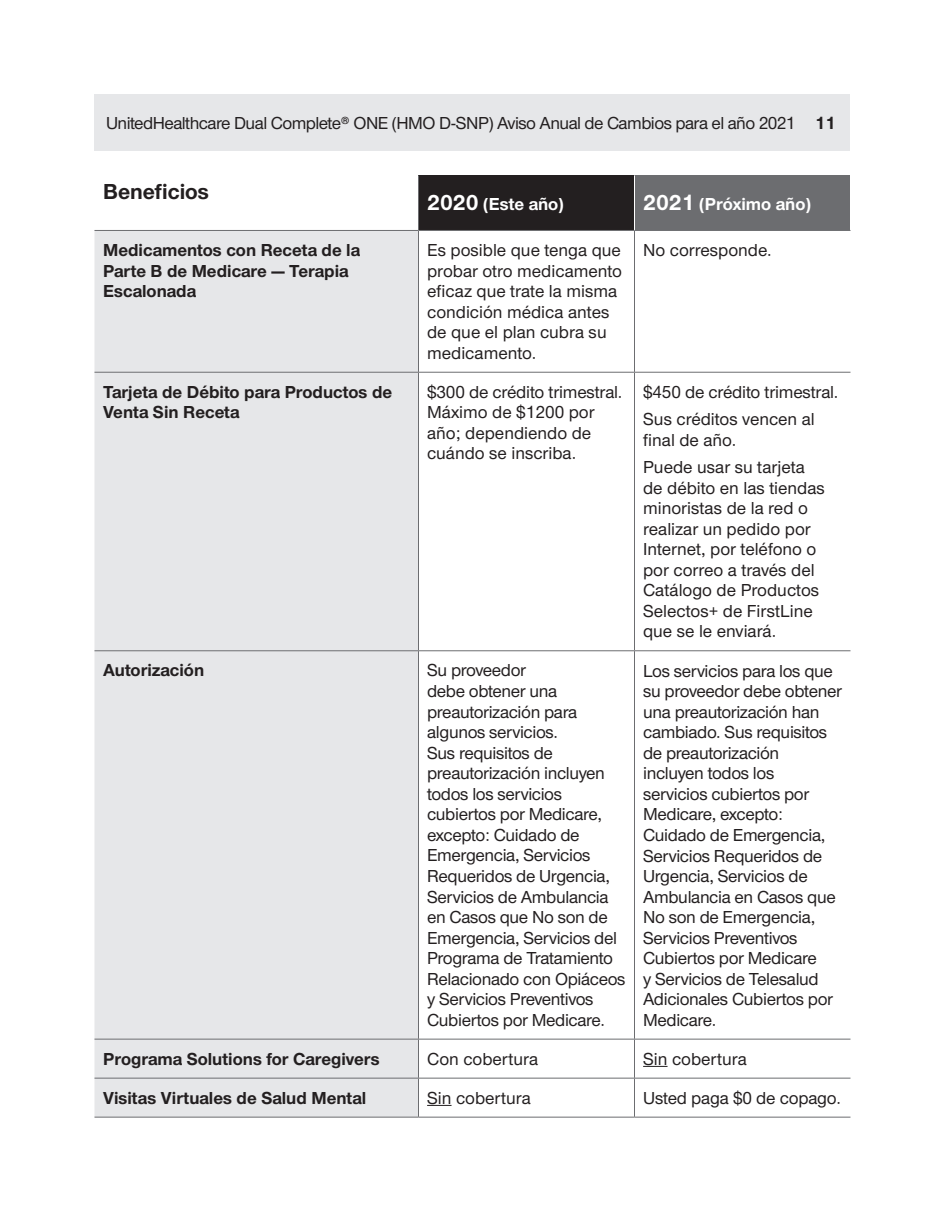
<style>
.page{position:relative;width:945px;height:1215px;background:#fff}
.page>*{position:absolute;margin:0;border:0;box-sizing:border-box;transform-origin:0 0}
.t1{font:700 22.5px "UHC Sans";color:#231f20}
.t2{font:500 18px/20.5px "UHC Sans";letter-spacing:-.02em;color:#231f20}
.t3{font:500 18px/20.5px "UHC Sans";color:#231f20}
.t4{font:700 18px/20.5px "UHC Sans";color:#231f20}
.t5{font:700 18px "UHC Sans";color:#fff}
.s1{font-weight:700}
.s2{font-size:22.5px}
</style>
<div class="page">
<div style="left:94px;top:94px;width:756px;height:57px;background:#e6e7e9"></div>
<div style="left:418px;top:176px;width:216px;height:54px;background:#231f20"></div>
<div style="left:634px;top:176px;width:216px;height:54px;background:#6c6d70"></div>
<div style="left:94px;top:231px;width:324px;height:886px;background:#e6e7e9"></div>
<hr style="left:418px;top:175px;width:1px;height:55px;background:#6c6d70">
<hr style="left:94px;top:372px;width:324px;height:1px;background:#6c6d70">
<hr style="left:418px;top:372px;width:216px;height:1px;background:#6c6d70">
<hr style="left:634px;top:372px;width:216px;height:1px;background:#6c6d70">
<hr style="left:94px;top:650px;width:324px;height:1px;background:#6c6d70">
<hr style="left:418px;top:650px;width:216px;height:1px;background:#6c6d70">
<hr style="left:418px;top:651px;width:1px;height:388px;background:#6c6d70">
<hr style="left:634px;top:650px;width:216px;height:1px;background:#6c6d70">
<hr style="left:634px;top:651px;width:1px;height:388px;background:#6c6d70">
<hr style="left:418px;top:1040px;width:1px;height:38px;background:#6c6d70">
<hr style="left:634px;top:1040px;width:1px;height:38px;background:#6c6d70">
<hr style="left:418px;top:1079px;width:1px;height:38px;background:#6c6d70">
<hr style="left:634px;top:1079px;width:1px;height:38px;background:#6c6d70">
<hr style="left:418px;top:231px;width:1px;height:141px;background:#6c6d70">
<hr style="left:634px;top:231px;width:1px;height:141px;background:#6c6d70">
<hr style="left:418px;top:373px;width:1px;height:277px;background:#6c6d70">
<hr style="left:634px;top:373px;width:1px;height:277px;background:#6c6d70">
<hr style="left:634px;top:175px;width:1px;height:55px;background:#fff">
<hr style="left:94px;top:230px;width:324px;height:1px;background:#6c6d70">
<hr style="left:418px;top:230px;width:216px;height:1px;background:#6c6d70">
<hr style="left:634px;top:230px;width:216px;height:1px;background:#6c6d70">
<hr style="left:94px;top:1039px;width:324px;height:1px;background:#6c6d70">
<hr style="left:418px;top:1039px;width:216px;height:1px;background:#6c6d70">
<hr style="left:634px;top:1039px;width:216px;height:1px;background:#6c6d70">
<hr style="left:94px;top:1078px;width:324px;height:1px;background:#6c6d70">
<hr style="left:418px;top:1078px;width:216px;height:1px;background:#6c6d70">
<hr style="left:634px;top:1078px;width:216px;height:1px;background:#6c6d70">
<hr style="left:94px;top:1117px;width:324px;height:1px;background:#6c6d70">
<hr style="left:418px;top:1117px;width:216px;height:1px;background:#6c6d70">
<hr style="left:634px;top:1117px;width:216px;height:1px;background:#6c6d70">
<svg style="left:643px;top:1066px;width:25px;height:1px"></svg>
<svg style="left:427px;top:1105px;width:25px;height:1px"></svg>
<p class="t2" style="left:106px;top:112px;width:731px">UnitedHealthcare Dual Complete® ONE (HMO D-SNP) Aviso Anual de Cambios para el año 2021 <span class="s1">11</span></p>
<p class="t1" style="left:103px;top:177px;width:107px">Beneficios</p>
<p class="t5" style="left:427px;top:192px;width:138px"><span class="s2">2020</span> (Este año)</p>
<p class="t5" style="left:643px;top:192px;width:169px"><span class="s2">2021</span> (Próximo año)</p>
<p class="t4" style="left:103px;top:239px;width:259px">Medicamentos con Receta de la<br>Parte B de Medicare — Terapia<br>Escalonada</p>
<p class="t3" style="left:427px;top:239px;width:196px">Es posible que tenga que probar otro medicamento eficaz que trate la misma condición médica antes de que el plan cubra su medicamento.</p>
<p class="t3" style="left:643px;top:239px;width:130px">No corresponde.</p>
<p class="t4" style="left:103px;top:381px;width:291px">Tarjeta de Débito para Productos de<br>Venta Sin Receta</p>
<p class="t3" style="left:427px;top:381px;width:197px">$300 de crédito trimestral.<br>Máximo de $1200 por año; dependiendo de cuándo se inscriba.</p>
<p class="t2" style="left:643px;top:377px;width:197px;line-height:27.3px">$450 de crédito trimestral.<br>Sus créditos vencen al</p>
<p class="t3" style="left:643px;top:425px;width:163px;line-height:27.3px">final de año.<br>Puede usar su tarjeta</p>
<p class="t3" style="left:643px;top:476px;width:183px">de débito en las tiendas minoristas de la red o realizar un pedido por<br>Internet, por teléfono o por correo a través del<br>Catálogo de Productos<br>Selectos+ de FirstLine que se le enviará.</p>
<p class="t4" style="left:103px;top:660px;width:103px">Autorización</p>
<p class="t2" style="left:427px;top:659px;width:200px">Su proveedor<br>debe obtener una preautorización para algunos servicios.<br>Sus requisitos de preautorización incluyen todos los servicios cubiertos por Medicare, excepto: Cuidado de<br>Emergencia, Servicios<br>Requeridos de Urgencia,<br>Servicios de Ambulancia en Casos que No son de<br>Emergencia, Servicios del<br>Programa de Tratamiento<br>Relacionado con Opiáceos y Servicios Preventivos<br>Cubiertos por Medicare.</p>
<p class="t2" style="left:643px;top:660px;width:200px">Los servicios para los que su proveedor debe obtener una preautorización han cambiado. Sus requisitos de preautorización incluyen todos los servicios cubiertos por<br>Medicare, excepto:<br>Cuidado de Emergencia,<br>Servicios Requeridos de<br>Urgencia, Servicios de<br>Ambulancia en Casos que<br>No son de Emergencia,<br>Servicios Preventivos<br>Cubiertos por Medicare<br>y Servicios de Telesalud<br>Adicionales Cubiertos por<br>Medicare.</p>
<p class="t4" style="left:103px;top:1048px;width:278px">Programa Solutions for Caregivers</p>
<p class="t3" style="left:427px;top:1048px;width:113px">Con cobertura</p>
<p class="t3" style="left:643px;top:1048px;width:105px">Sin cobertura</p>
<p class="t4" style="left:103px;top:1087px;width:265px">Visitas Virtuales de Salud Mental</p>
<p class="t3" style="left:427px;top:1087px;width:105px">Sin cobertura</p>
<p class="t2" style="left:643px;top:1087px;width:199px">Usted paga $0 de copago.</p>
</div>
